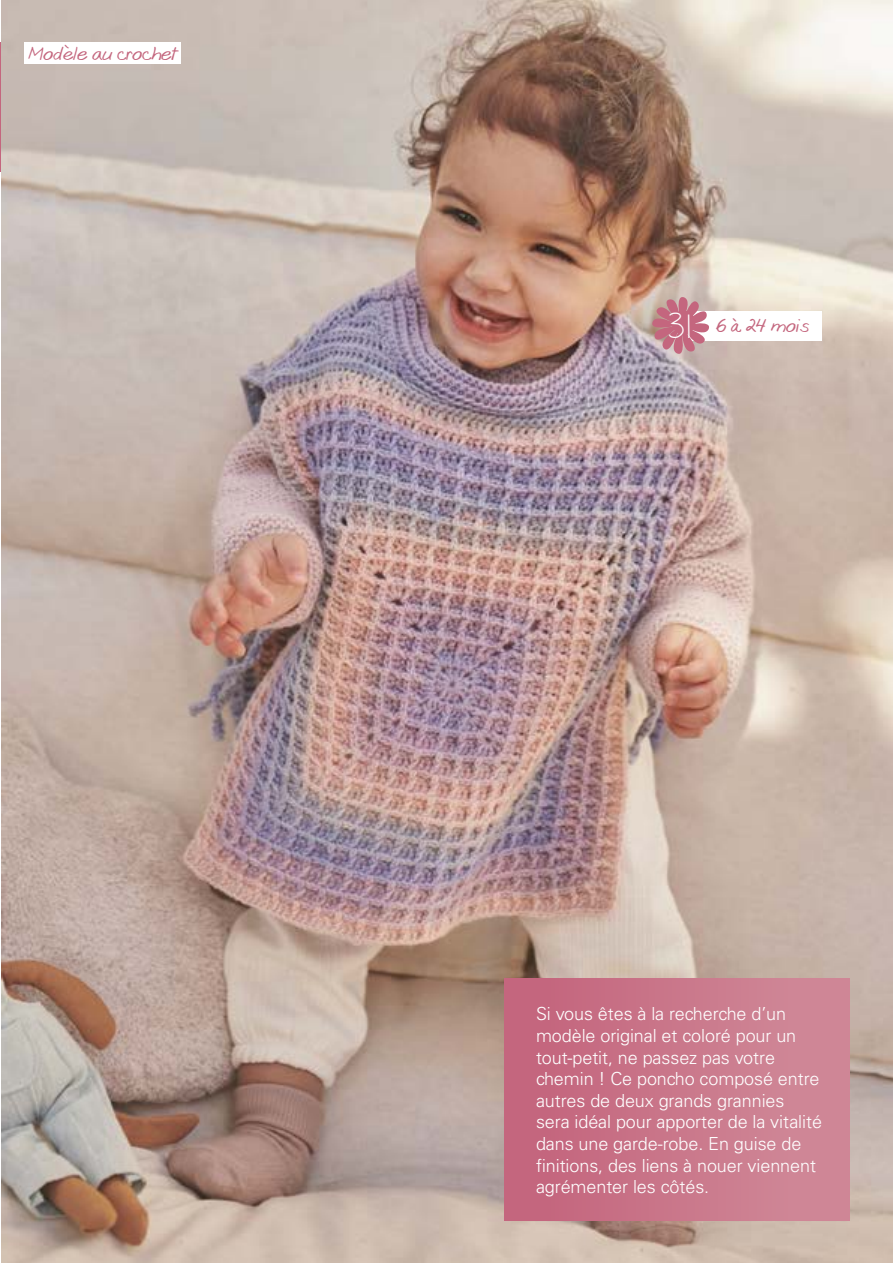
<style>
.page{position:relative;width:893px;height:1263px;background:#fff}
.page>*{position:absolute;margin:0;border:0;box-sizing:border-box;transform-origin:0 0}
.t1{font:45px "Sweetie Pie";color:#fff}
.t2{font:300 18px/21.6px "Univers LT Std";letter-spacing:-.005em;color:#fff}
.t3{font:18px "Goobascript";color:#c4667e}
</style>
<div class="page">
<img style="left:2px;top:0;width:891px;height:1263px">
<hr style="left:0;top:43px;width:1px;height:129px;background:#c4667e">
<div style="left:505px;top:979px;width:345px;height:241px;background:linear-gradient(to right,#c3637b,#d18b99)"></div>
<div style="left:688px;top:311px;width:134px;height:29px;background:#fff"></div>
<svg style="left:649px;top:294px;width:63px;height:63px"></svg>
<div style="left:671px;top:310px;width:24px;height:25px;background:#c4667e;border-radius:50%"></div>
<div style="left:24px;top:43px;width:157px;height:21px;background:#fff"></div>
<p class="t3" style="left:28px;top:44px;width:150px">Modèle au crochet</p>
<p class="t1" style="left:669px;top:292px;width:26px">31</p>
<p class="t3" style="left:716px;top:316px;width:95px">6 à 24 mois</p>
<p class="t2" style="left:536px;top:1003px;width:288px">Si vous êtes à la recherche d’un modèle original et coloré pour un tout-petit, ne passez pas votre chemin ! Ce poncho composé entre autres de deux grands grannies sera idéal pour apporter de la vitalité dans une garde-robe. En guise de finitions, des liens à nouer viennent agrémenter les côtés.</p>
</div>
